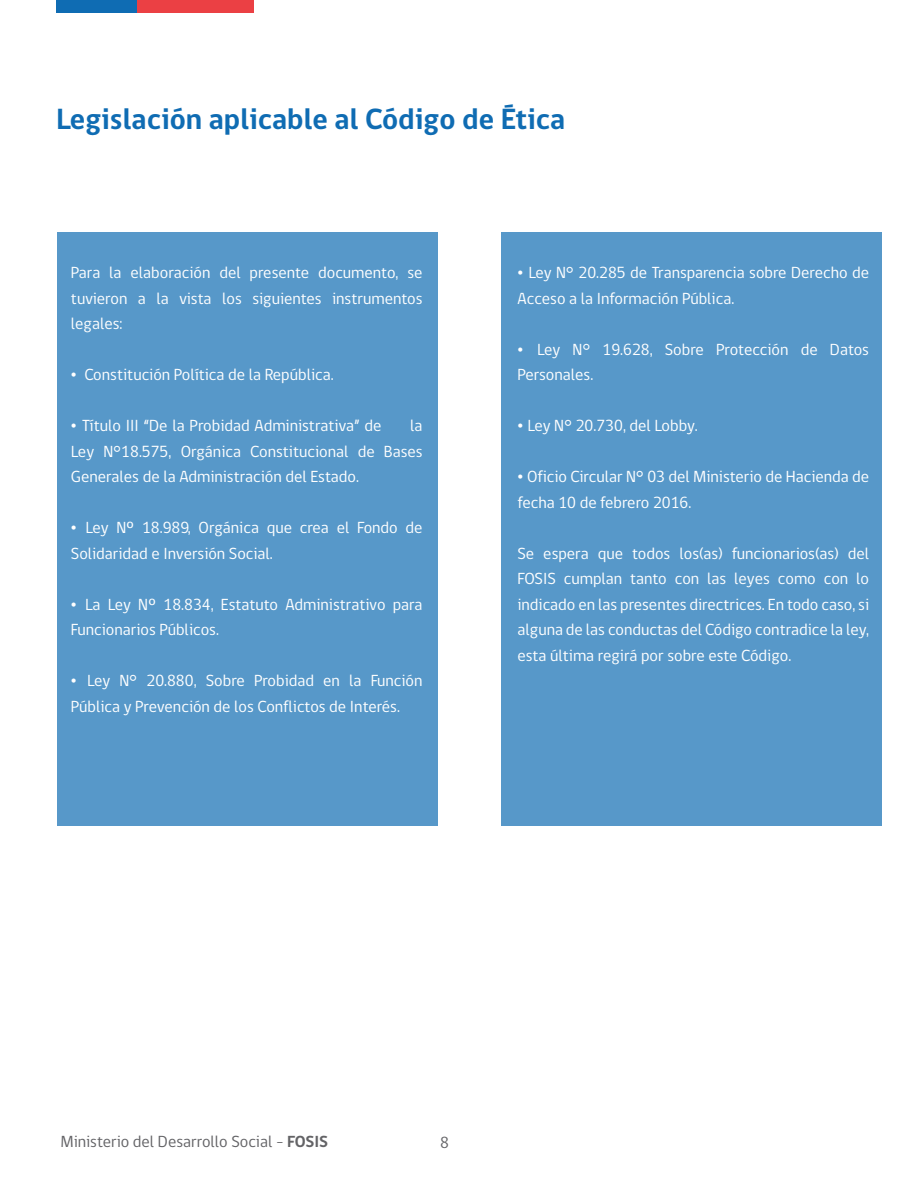
<style>
.page{position:relative;width:918px;height:1188px;background:#fff}
.page>*{position:absolute;margin:0;border:0;box-sizing:border-box;transform-origin:0 0}
.t1{font:700 30px "gob CL";color:#0f6cb3}
.t2{font:16.5px/25.5px "gob CL";color:#fff}
.t3{font:16.5px "gob CL";color:#636366}
.s1{font-family:"Times New Roman"}
.s2{font-weight:700}
</style>
<div class="page">
<div style="left:57px;top:232px;width:381px;height:594px;background:#5798c9"></div>
<div style="left:501px;top:233px;width:380px;height:593px;background:#5798c9"></div>
<div style="left:56px;top:0;width:81px;height:12px;background:#0f6cb3"></div>
<div style="left:137px;top:0;width:117px;height:12px;background:#eb4044"></div>
<h1 class="t1" style="left:56px;top:98px;width:511px">Legislación aplicable al Código de Ética</h1>
<p class="t2" style="left:71px;top:260px;width:353px;text-align:justify">Para la elaboración del presente documento, se tuvieron a la vista los siguientes instrumentos legales:</p>
<p class="t2" style="left:71px;top:362px;width:264px"><span class="s1">•</span> Constitución Política de la República.</p>
<p class="t2" style="left:71px;top:413px;width:312px"><span class="s1">•</span> Título III “De la Probidad Administrativa” de</p>
<p class="t2" style="left:71px;top:413px;width:353px;text-align:justify;text-indent:339px">la Ley N°18.575, Orgánica Constitucional de Bases Generales de la Administración del Estado.</p>
<p class="t2" style="left:71px;top:515px;width:353px"><span class="s1">•</span> Ley Nº 18.989, Orgánica que crea el Fondo de<br>Solidaridad e Inversión Social.</p>
<p class="t2" style="left:71px;top:592px;width:353px"><span class="s1">•</span> La Ley Nº 18.834, Estatuto Administrativo para<br>Funcionarios Públicos.</p>
<p class="t2" style="left:71px;top:668px;width:353px"><span class="s1">•</span> Ley N° 20.880, Sobre Probidad en la Función<br>Pública y Prevención de los Conflictos de Interés.</p>
<p class="t2" style="left:518px;top:260px;width:353px"><span class="s1">•</span> Ley N° 20.285 de Transparencia sobre Derecho de<br>Acceso a la Información Pública.</p>
<p class="t2" style="left:518px;top:337px;width:353px"><span class="s1">•</span> Ley N° 19.628, Sobre Protección de Datos<br>Personales.</p>
<p class="t2" style="left:518px;top:413px;width:182px"><span class="s1">•</span> Ley N° 20.730, del Lobby.</p>
<p class="t2" style="left:518px;top:464px;width:353px"><span class="s1">•</span> Oficio Circular N° 03 del Ministerio de Hacienda de fecha 10 de febrero 2016.</p>
<p class="t2" style="left:518px;top:541px;width:353px;text-align:justify">Se espera que todos los(as) funcionarios(as) del FOSIS cumplan tanto con las leyes como con lo indicado en las presentes directrices. En todo caso, si alguna de las conductas del Código contradice la ley, esta última regirá por sobre este Código.</p>
<p class="t3" style="left:60px;top:1131px;width:269px">Ministerio del Desarrollo Social - <span class="s2">FOSIS</span></p>
<p class="t3" style="left:440px;top:1132px;width:10px">8</p>
</div>
